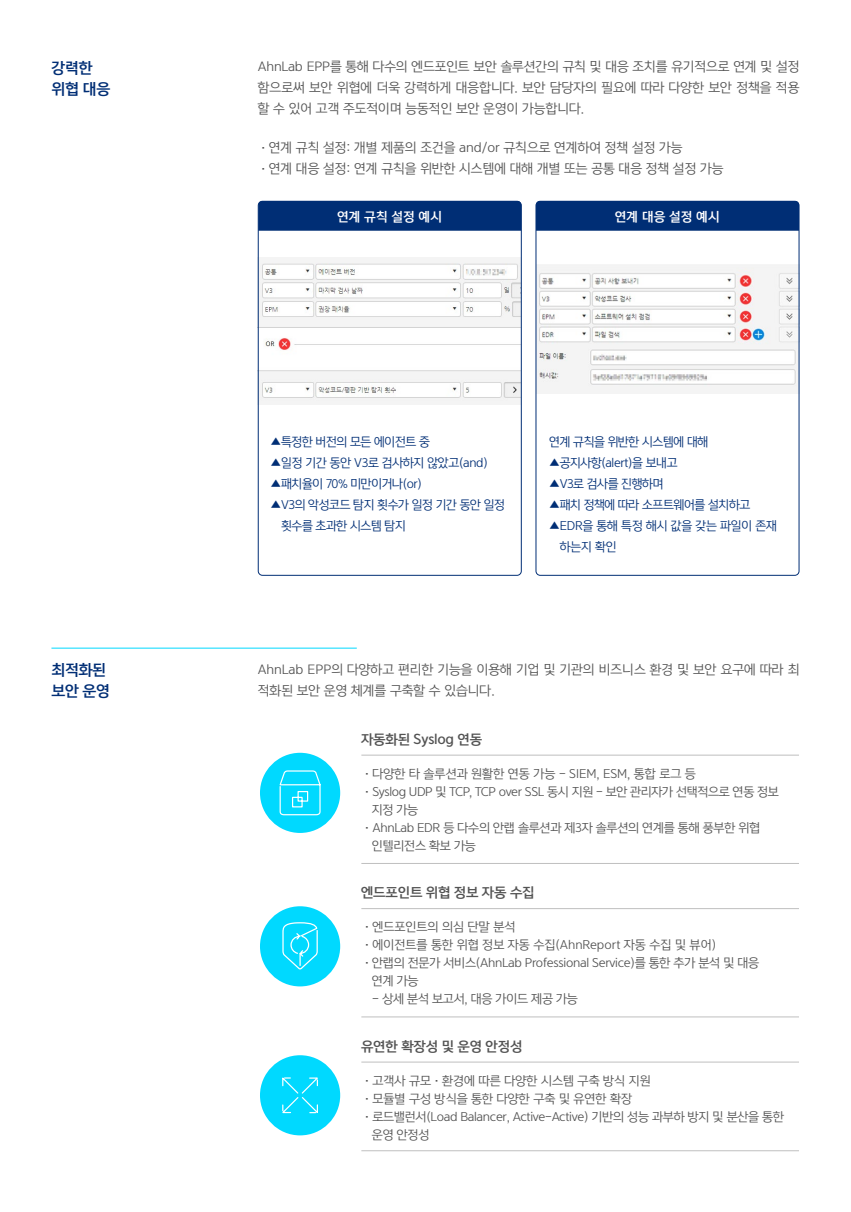
<style>
.page{position:relative;width:851px;height:1212px;background:#fff}
.page>*{position:absolute;margin:0;border:0;box-sizing:border-box;transform-origin:0 0}
.t1{font:14.25px/21px "Yoon Gothic Pro 770";letter-spacing:-.025em;color:#002e75}
.t2{font:12.75px/21px "Yoon Gothic Pro 740";color:#535353;text-align:justify}
.t3{font:12.75px "Yoon Gothic Pro 770";letter-spacing:-.02em;color:#535353}
.t4{font:12px/18px "Yoon Gothic Pro 740";letter-spacing:-.02em;color:#535353}
.t5{font:12px/21px "Yoon Gothic Pro 740";letter-spacing:-.03em;color:#002e75}
.t6{font:12px "Yoon Gothic Pro 740";color:#535353}
.t7{font:12px/21px "Yoon Gothic Pro 740";letter-spacing:-.01em;color:#002e75}
.t8{font:12px "Yoon Gothic Pro 770";color:#fff}
.s1{font-size:12px}
</style>
<div class="page">
<div style="left:258px;top:201px;width:263px;height:30px;background:#002e75"></div>
<div style="left:537px;top:201px;width:261px;height:30px;background:#002e75"></div>
<hr style="left:51px;top:648px;width:306px;height:1px;background:#00d9ff">
<img style="left:537px;top:265px;width:260px;height:129px">
<div style="left:535px;top:201px;width:264px;height:375px;border:1px solid #002e75;border-radius:4px"></div>
<img style="left:260px;top:257px;width:259px;height:147px">
<div style="left:258px;top:201px;width:263px;height:375px;border:1px solid #002e75;border-radius:4px"></div>
<hr style="left:361px;top:755px;width:437px;height:1px;background:#bfbfbf">
<hr style="left:361px;top:863px;width:437px;height:1px;background:#bfbfbf">
<div style="left:260px;top:753px;width:80px;height:80px;background:#00d9ff;border-radius:50%"></div>
<svg style="left:279px;top:770px;width:42px;height:46px"></svg>
<div style="left:260px;top:906px;width:80px;height:80px;background:#00d9ff;border-radius:50%"></div>
<hr style="left:361px;top:908px;width:437px;height:1px;background:#bfbfbf">
<hr style="left:361px;top:1017px;width:437px;height:1px;background:#bfbfbf">
<svg style="left:282px;top:922px;width:36px;height:48px"></svg>
<hr style="left:361px;top:1062px;width:437px;height:1px;background:#bfbfbf">
<hr style="left:361px;top:1150px;width:437px;height:1px;background:#bfbfbf">
<div style="left:260px;top:1055px;width:80px;height:80px;background:#00d9ff;border-radius:50%"></div>
<svg style="left:282px;top:1077px;width:36px;height:37px"></svg>
<p class="t1" style="left:52px;top:57px;width:60px">강력한 위협 대응</p>
<p class="t2" style="left:258px;top:56px;width:543px">AhnLab EPP를 통해 다수의 엔드포인트 보안 솔루션간의 규칙 및 대응 조치를 유기적으로 연계 및 설정 함으로써 보안 위협에 더욱 강력하게 대응합니다. 보안 담당자의 필요에 따라 다양한 보안 정책을 적용 할 수 있어 고객 주도적이며 능동적인 보안 운영이 가능합니다.</p>
<p class="t2" style="left:258px;top:137px;width:426px"><span class="s1">•</span>연계 규칙 설정: 개별 제품의 조건을 and/or 규칙으로 연계하여 정책 설정 가능</p>
<p class="t2" style="left:258px;top:158px;width:467px"><span class="s1">•</span>연계 대응 설정: 연계 규칙을 위반한 시스템에 대해 개별 또는 공통 대응 정책 설정 가능</p>
<p class="t8" style="left:337px;top:208px;width:106px">연계 규칙 설정 예시</p>
<p class="t8" style="left:614px;top:208px;width:106px">연계 대응 설정 예시</p>
<p class="t1" style="left:51px;top:659px;width:60px">최적화된 보안 운영</p>
<p class="t5" style="left:270px;top:431px;width:161px">▲특정한 버전의 모든 에이전트 중</p>
<p class="t5" style="left:270px;top:452px;width:218px">▲일정 기간 동안 V3로 검사하지 않았고(and)</p>
<p class="t5" style="left:270px;top:473px;width:153px">▲패치율이 70% 미만이거나(or)</p>
<p class="t5" style="left:281px;top:494px;width:225px;text-indent:-11px">▲V3의 악성코드 탐지 횟수가 일정 기간 동안 일정 횟수를 초과한 시스템 탐지</p>
<p class="t5" style="left:549px;top:431px;width:161px">연계 규칙을 위반한 시스템에 대해</p>
<p class="t5" style="left:549px;top:452px;width:130px">▲공지사항(alert)을 보내고</p>
<p class="t5" style="left:549px;top:473px;width:116px">▲V3로 검사를 진행하며</p>
<p class="t5" style="left:549px;top:494px;width:202px">▲패치 정책에 따라 소프트웨어를 설치하고</p>
<p class="t7" style="left:559px;top:515px;width:219px;text-indent:-11px">▲EDR을 통해 특정 해시 값을 갖는 파일이 존재 하는지 확인</p>
<p class="t2" style="left:258px;top:659px;width:543px">AhnLab EPP의 다양하고 편리한 기능을 이용해 기업 및 기관의 비즈니스 환경 및 보안 요구에 따라 최 적화된 보안 운영 체계를 구축할 수 있습니다.</p>
<p class="t3" style="left:361px;top:730px;width:123px">자동화된 Syslog 연동</p>
<p class="t6" style="left:361px;top:766px;width:336px">•다양한 타 솔루션과 원활한 연동 가능 - SIEM, ESM, 통합 로그 등</p>
<p class="t4" style="left:372px;top:782px;width:408px;text-indent:-10px">•Syslog UDP 및 TCP, TCP over SSL 동시 지원 - 보안 관리자가 선택적으로 연동 정보 지정 가능</p>
<p class="t4" style="left:372px;top:818px;width:390px;text-indent:-10px">•AhnLab EDR 등 다수의 안랩 솔루션과 제3자 솔루션의 연계를 통해 풍부한 위협 인텔리전스 확보 가능</p>
<p class="t3" style="left:361px;top:883px;width:175px">엔드포인트 위협 정보 자동 수집</p>
<p class="t6" style="left:361px;top:919px;width:155px">•엔드포인트의 의심 단말 분석</p>
<p class="t6" style="left:361px;top:937px;width:356px">•에이전트를 통한 위협 정보 자동 수집(AhnReport 자동 수집 및 뷰어)</p>
<p class="t4" style="left:372px;top:954px;width:389px;text-indent:-10px">•안랩의 전문가 서비스(AhnLab Professional Service)를 통한 추가 분석 및 대응 연계 가능</p>
<p class="t4" style="left:372px;top:990px;width:207px">– 상세 분석 보고서, 대응 가이드 제공 가능</p>
<p class="t3" style="left:361px;top:1037px;width:163px">유연한 확장성 및 운영 안정성</p>
<p class="t6" style="left:361px;top:1073px;width:291px">•고객사 규모•환경에 따른 다양한 시스템 구축 방식 지원</p>
<p class="t6" style="left:361px;top:1091px;width:272px">•모듈별 구성 방식을 통한 다양한 구축 및 유연한 확장</p>
<p class="t4" style="left:372px;top:1107px;width:414px;text-indent:-10px">•로드밸런서(Load Balancer, Active-Active) 기반의 성능 과부하 방지 및 분산을 통한 운영 안정성</p>
</div>
